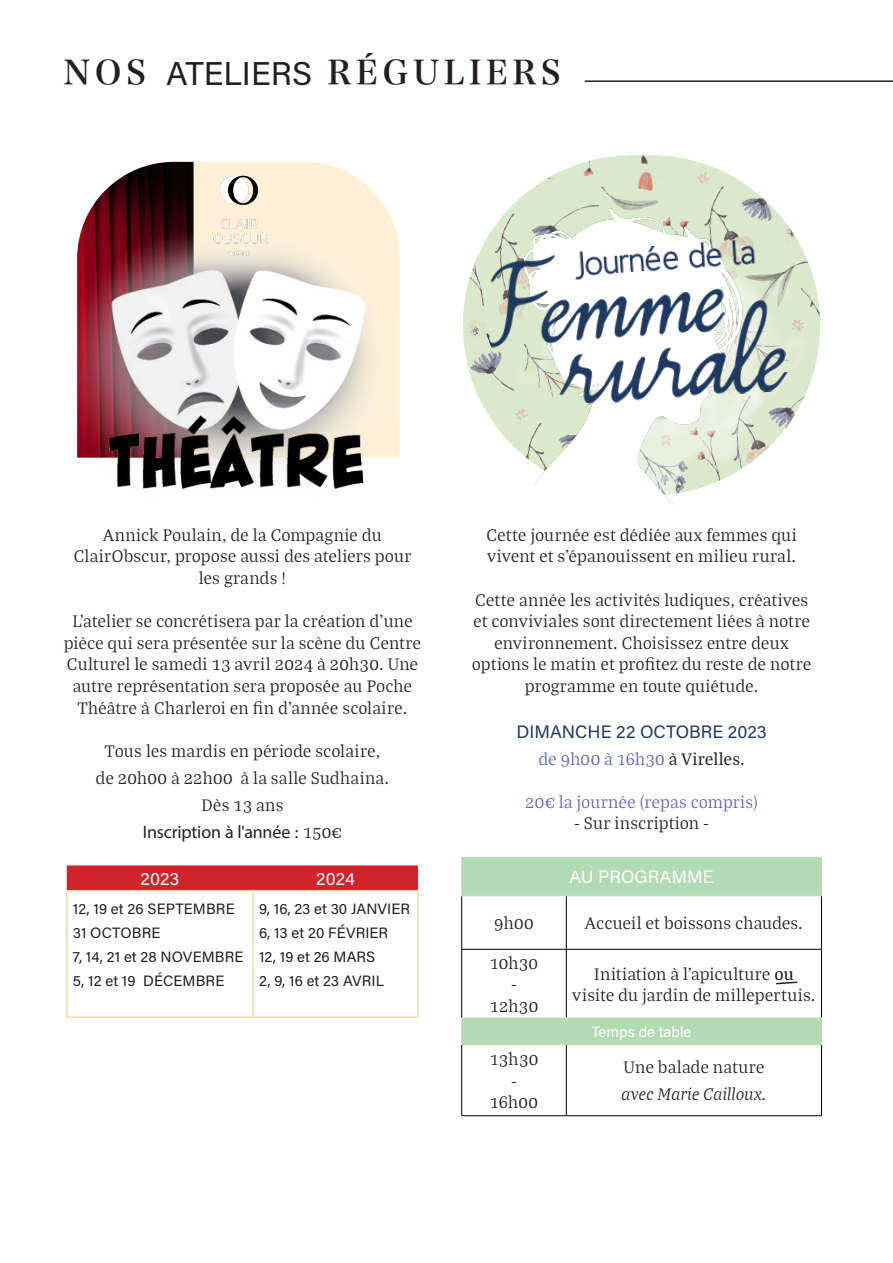
<style>
.page{position:relative;width:893px;height:1263px;background:#fff}
.page>*{position:absolute;margin:0;border:0;box-sizing:border-box;transform-origin:0 0}
.t1{font:33px "Hira Min Pro W6";letter-spacing:.14em;color:#231f20}
.t2{font:300 18px/21.6px "Bagatela";color:#231f20;text-align:center}
.t3{font:300 18px "Bagatela";color:#5e67b9}
.t4{font:18px/27px "Myriad Pro";letter-spacing:-.01em;color:#231f20;text-align:center}
.t5{font:18px "Acumin Variable Concept";color:#1f3a63}
.t6{font:18px "Acumin Variable Concept";color:#fff}
.t7{font:italic 300 18px "Bagatela";letter-spacing:-.01em;color:#231f20}
.t8{font:15px "Acumin Variable Concept";letter-spacing:.005em;color:#231f20}
.t9{font:15px "Acumin Variable Concept";color:#fff}
.s1{font-family:"Acumin Variable Concept"}
.s2{font-family:"Bagatela";font-weight:300}
.s3{font-weight:400;color:#231f20}
.s4{font-weight:500}
</style>
<div class="page">
<img style="left:550px;top:155px;width:261px;height:114px">
<img style="left:463px;top:177px;width:338px;height:328px">
<hr style="left:585px;top:80px;width:308px;height:2px;background:#231f20">
<svg style="left:67px;top:865px;width:351px;height:25px;background:#d1272e"></svg>
<hr style="left:66px;top:890px;width:187px;height:1px;background:#ffd9a2">
<hr style="left:66px;top:891px;width:2px;height:125px;background:#ffd9a2">
<hr style="left:253px;top:890px;width:166px;height:1px;background:#ffd9a2">
<hr style="left:252px;top:891px;width:2px;height:125px;background:#ffd9a2">
<hr style="left:417px;top:891px;width:2px;height:125px;background:#ffd9a2">
<hr style="left:66px;top:1016px;width:187px;height:2px;background:#ffd9a2">
<hr style="left:253px;top:1016px;width:166px;height:2px;background:#ffd9a2">
<div style="left:462px;top:857px;width:359px;height:39px;background:#b2dab4"></div>
<div style="left:462px;top:1018px;width:359px;height:26px;background:#b2dab4"></div>
<hr style="left:461px;top:896px;width:1px;height:53px;background:#000">
<hr style="left:566px;top:896px;width:1px;height:53px;background:#000">
<hr style="left:821px;top:896px;width:1px;height:53px;background:#000">
<hr style="left:461px;top:949px;width:105px;height:1px;background:#000">
<hr style="left:461px;top:949px;width:1px;height:69px;background:#000">
<hr style="left:566px;top:949px;width:256px;height:1px;background:#000">
<hr style="left:566px;top:949px;width:1px;height:69px;background:#000">
<hr style="left:821px;top:949px;width:1px;height:69px;background:#000">
<hr style="left:461px;top:1045px;width:1px;height:70px;background:#000">
<hr style="left:566px;top:1045px;width:1px;height:70px;background:#000">
<hr style="left:821px;top:1045px;width:1px;height:70px;background:#000">
<hr style="left:461px;top:1115px;width:105px;height:1px;background:#000">
<hr style="left:566px;top:1115px;width:256px;height:1px;background:#000">
<hr style="left:461px;top:1018px;width:105px;height:1px;background:#c0dcb7">
<svg style="left:461px;top:1018px;width:1px;height:26px"></svg>
<hr style="left:566px;top:1018px;width:256px;height:1px;background:#c0dcb7">
<svg style="left:821px;top:1019px;width:1px;height:25px"></svg>
<hr style="left:461px;top:1044px;width:105px;height:1px;background:#c0dcb7">
<hr style="left:566px;top:1044px;width:256px;height:1px;background:#c0dcb7">
<hr style="left:461px;top:857px;width:105px;height:1px;background:#c0dcb7">
<hr style="left:461px;top:858px;width:1px;height:37px;background:#c0dcb7">
<hr style="left:566px;top:857px;width:256px;height:1px;background:#c0dcb7">
<hr style="left:821px;top:858px;width:1px;height:37px;background:#c0dcb7">
<hr style="left:461px;top:895px;width:105px;height:1px;background:#c0dcb7">
<hr style="left:566px;top:895px;width:256px;height:1px;background:#c0dcb7">
<svg style="left:194px;top:162px;width:206px;height:296px;fill:#fff0d7"></svg>
<img style="left:83px;top:162px;width:111px;height:63px">
<img style="left:77px;top:225px;width:316px;height:265px">
<img style="left:212px;top:173px;width:60px;height:85px">
<div style="left:512px;top:269px;width:314px;height:178px;background:#fff;opacity:.36"></div>
<img style="left:479px;top:237px;width:309px;height:171px">
<svg style="left:776px;top:981px;width:22px;height:4px"></svg>
<p class="t1" style="left:64px;top:44px;width:498px">NOS <span class="s1">ATELIERS</span> RÉGULIERS</p>
<p class="t2" style="left:73px;top:523px;width:339px">Annick Poulain, de la Compagnie du<br>ClairObscur, propose aussi des ateliers pour les grands !</p>
<p class="t2" style="left:64px;top:610px;width:359px">L’atelier se concrétisera par la création d'une pièce qui sera présentée sur la scène du Centre Culturel le samedi 13 avril 2024 à 20h30. Une autre représentation sera proposée au Poche Théâtre à Charleroi en fin d'année scolaire.</p>
<p class="t2" style="left:105px;top:739px;width:277px">Tous les mardis en période scolaire,</p>
<p class="t2" style="left:96px;top:766px;width:295px">de 20h00 à 22h00 à la salle Sudhaina.</p>
<p class="t4" style="left:143px;top:791px;width:200px"><span class="s2">Dès 13 ans<br></span>Inscription à l'année <span class="s2">: 150€</span></p>
<p class="t6" style="left:140px;top:866px;width:40px">2023</p>
<p class="t6" style="left:316px;top:866px;width:40px">2024</p>
<p class="t8" style="left:73px;top:899px;width:163px">12, 19 et 26 SEPTEMBRE</p>
<p class="t8" style="left:73px;top:923px;width:89px">31 OCTOBRE</p>
<p class="t8" style="left:73px;top:947px;width:172px">7, 14, 21 et 28 NOVEMBRE</p>
<p class="t8" style="left:73px;top:971px;width:153px">5, 12 et 19 DÉCEMBRE</p>
<p class="t8" style="left:259px;top:899px;width:152px">9, 16, 23 et 30 JANVIER</p>
<p class="t8" style="left:259px;top:923px;width:131px">6, 13 et 20 FÉVRIER</p>
<p class="t8" style="left:259px;top:947px;width:118px">12, 19 et 26 MARS</p>
<p class="t8" style="left:259px;top:971px;width:127px">2, 9, 16 et 23 AVRIL</p>
<p class="t2" style="left:486px;top:523px;width:312px;text-align:left">Cette journée est dédiée aux femmes qui vivent et s’épanouissent en milieu rural.</p>
<p class="t2" style="left:472px;top:588px;width:341px">Cette année les activités ludiques, créatives et conviviales sont directement liées à notre environnement. Choisissez entre deux options le matin et profitez du reste de notre programme en toute quiétude.</p>
<p class="t5" style="left:516px;top:719px;width:252px">DIMANCHE 22 OCTOBRE 2023</p>
<p class="t3" style="left:538px;top:747px;width:208px">de 9h00 à 16h30 <span class="s3">à Virelles.</span></p>
<p class="t3" style="left:525px;top:790px;width:234px">20€ la journée (repas compris)</p>
<p class="t2" style="left:574px;top:812px;width:136px">- Sur inscription -</p>
<p class="t6" style="left:569px;top:864px;width:146px">AU PROGRAMME</p>
<p class="t2" style="left:494px;top:912px;width:41px">9h00</p>
<p class="t2" style="left:585px;top:912px;width:219px">Accueil et boissons chaudes.</p>
<p class="t2" style="left:490px;top:951px;width:50px">10h30</p>
<p class="t2" style="left:511px;top:973px;width:7px">-</p>
<p class="t2" style="left:490px;top:994px;width:50px">12h30</p>
<p class="t2" style="left:572px;top:962px;width:245px">Initiation à l'apiculture <span class="s4">ou </span>visite du jardin de millepertuis.</p>
<p class="t9" style="left:592px;top:1021px;width:101px">Temps de table</p>
<p class="t2" style="left:490px;top:1048px;width:50px">13h30</p>
<p class="t2" style="left:511px;top:1069px;width:7px">-</p>
<p class="t2" style="left:490px;top:1091px;width:50px">16h00</p>
<p class="t2" style="left:623px;top:1056px;width:143px">Une balade nature</p>
<p class="t7" style="left:621px;top:1083px;width:147px">avec Marie Cailloux.</p>
</div>
